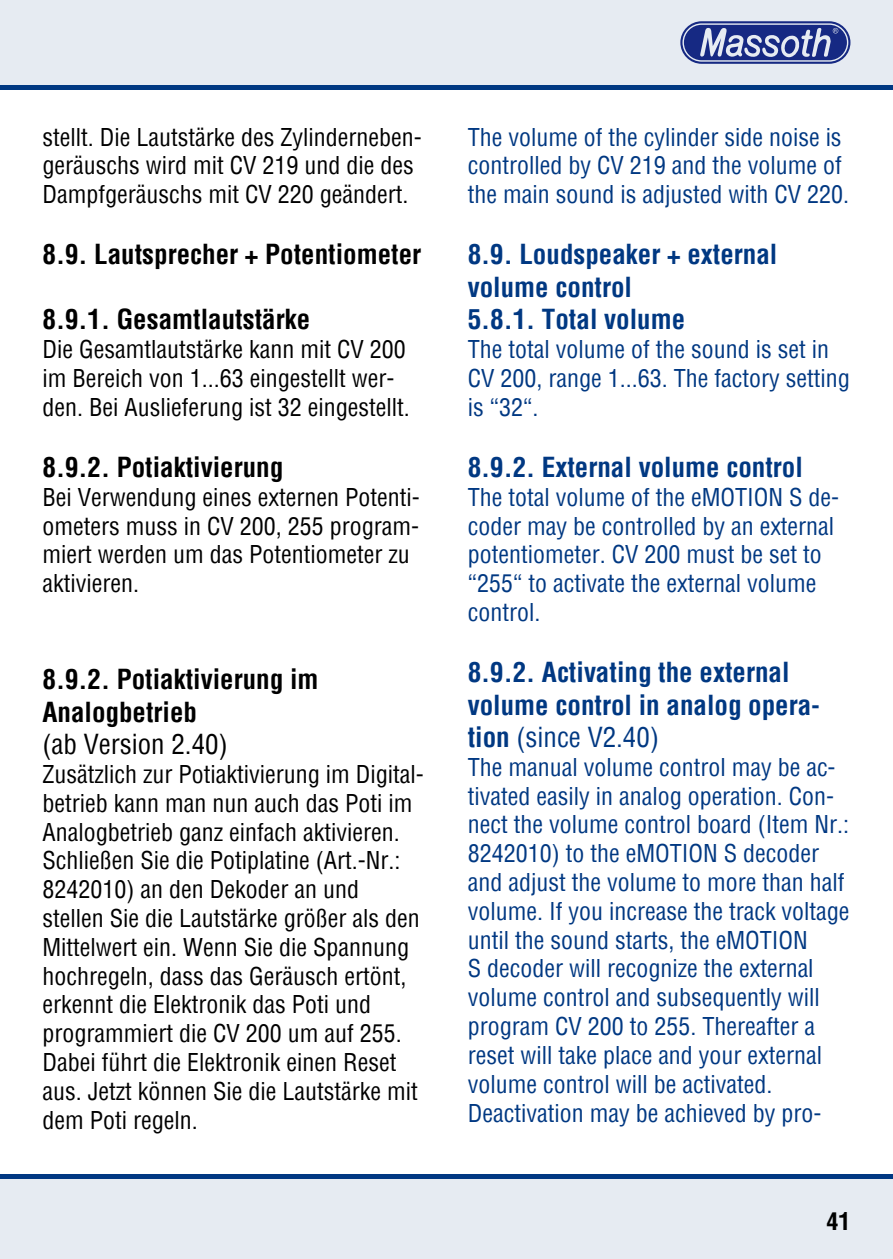
<style>
.page{position:relative;width:893px;height:1259px;background:#fff}
.page>*{position:absolute;margin:0;border:0;box-sizing:border-box;transform-origin:0 0}
.t1{font:700 condensed 27px/32.4px "Helvetica";color:#003882}
.t2{font:700 condensed 27px/32.4px "Helvetica";color:#000}
.t3{font:condensed 27px "Helvetica";color:#000}
.t4{font:condensed 24px/28.8px "Helvetica";color:#003882}
.t5{font:condensed 24px/28.8px "Helvetica";color:#000}
.t6{font:700 condensed 24px "Helvetica";color:#000}
.s1{font-weight:400}
</style>
<div class="page">
<div style="left:0;top:1174px;width:893px;height:85px;background:#e6ebf2"></div>
<div style="left:0;top:0;width:893px;height:85px;background:#e6ebf2"></div>
<svg style="left:680px;top:21px;width:170px;height:43px"></svg>
<hr style="left:0;top:85px;width:893px;height:4px;background:#003882">
<hr style="left:0;top:1174px;width:893px;height:4px;background:#003882">
<p class="t5" style="left:43px;top:122px;width:381px">stellt. Die Lautstärke des Zylinderneben&shy;geräuschs wird mit CV 219 und die des<br>Dampfgeräuschs mit CV 220 geändert.</p>
<p class="t2" style="left:43px;top:238px;width:380px">8.9. Lautsprecher + Potentiometer</p>
<p class="t2" style="left:43px;top:303px;width:269px">8.9.1. Gesamtlautstärke</p>
<p class="t5" style="left:43px;top:335px;width:369px">Die Gesamtlautstärke kann mit CV 200 im Bereich von 1...63 eingestellt wer&shy;den. Bei Auslieferung ist 32 eingestellt.</p>
<p class="t2" style="left:43px;top:451px;width:242px">8.9.2. Potiaktivierung</p>
<p class="t5" style="left:43px;top:482px;width:379px">Bei Verwendung eines externen Potenti&shy;ometers muss in CV 200, 255 program&shy;miert werden um das Potentiometer zu aktivieren.</p>
<p class="t2" style="left:43px;top:663px;width:277px">8.9.2. Potiaktivierung im<br>Analogbetrieb</p>
<p class="t3" style="left:43px;top:727px;width:187px">(ab Version 2.40)</p>
<p class="t5" style="left:43px;top:759px;width:383px">Zusätzlich zur Potiaktivierung im Digital&shy;betrieb kann man nun auch das Poti im Analogbetrieb ganz einfach aktivieren.<br>Schließen Sie die Potiplatine (Art.-Nr.:<br>8242010) an den Dekoder an und stellen Sie die Lautstärke größer als den Mittelwert ein. Wenn Sie die Spannung hochregeln, dass das Geräusch ertönt, erkennt die Elektronik das Poti und programmiert die CV 200 um auf 255.<br>Dabei führt die Elektronik einen Reset aus. Jetzt können Sie die Lautstärke mit dem Poti regeln.</p>
<p class="t4" style="left:468px;top:122px;width:383px">The volume of the cylinder side noise is controlled by CV 219 and the volume of the main sound is adjusted with CV 220.</p>
<p class="t1" style="left:468px;top:238px;width:311px">8.9. Loudspeaker + external volume control<br>5.8.1. Total volume</p>
<p class="t4" style="left:468px;top:335px;width:383px">The total volume of the sound is set in<br>CV 200, range 1...63. The factory setting is “32“.</p>
<p class="t1" style="left:468px;top:451px;width:337px">8.9.2. External volume control</p>
<p class="t4" style="left:468px;top:482px;width:373px">The total volume of the eMOTION S de&shy;coder may be controlled by an external potentiometer. CV 200 must be set to “255“ to activate the external volume control.</p>
<p class="t1" style="left:468px;top:656px;width:354px">8.9.2. Activating the external volume control in analog opera&shy;tion <span class="s1">(since V2.40)</span></p>
<p class="t4" style="left:468px;top:752px;width:383px">The manual volume control may be ac&shy;tivated easily in analog operation. Con&shy;nect the volume control board (Item Nr.:<br>8242010) to the eMOTION S decoder and adjust the volume to more than half volume. If you increase the track voltage until the sound starts, the eMOTION<br>S decoder will recognize the external volume control and subsequently will program CV 200 to 255. Thereafter a reset will take place and your external volume control will be activated.<br>Deactivation may be achieved by pro-</p>
<p class="t6" style="left:826px;top:1205px;width:25px">41</p>
</div>
